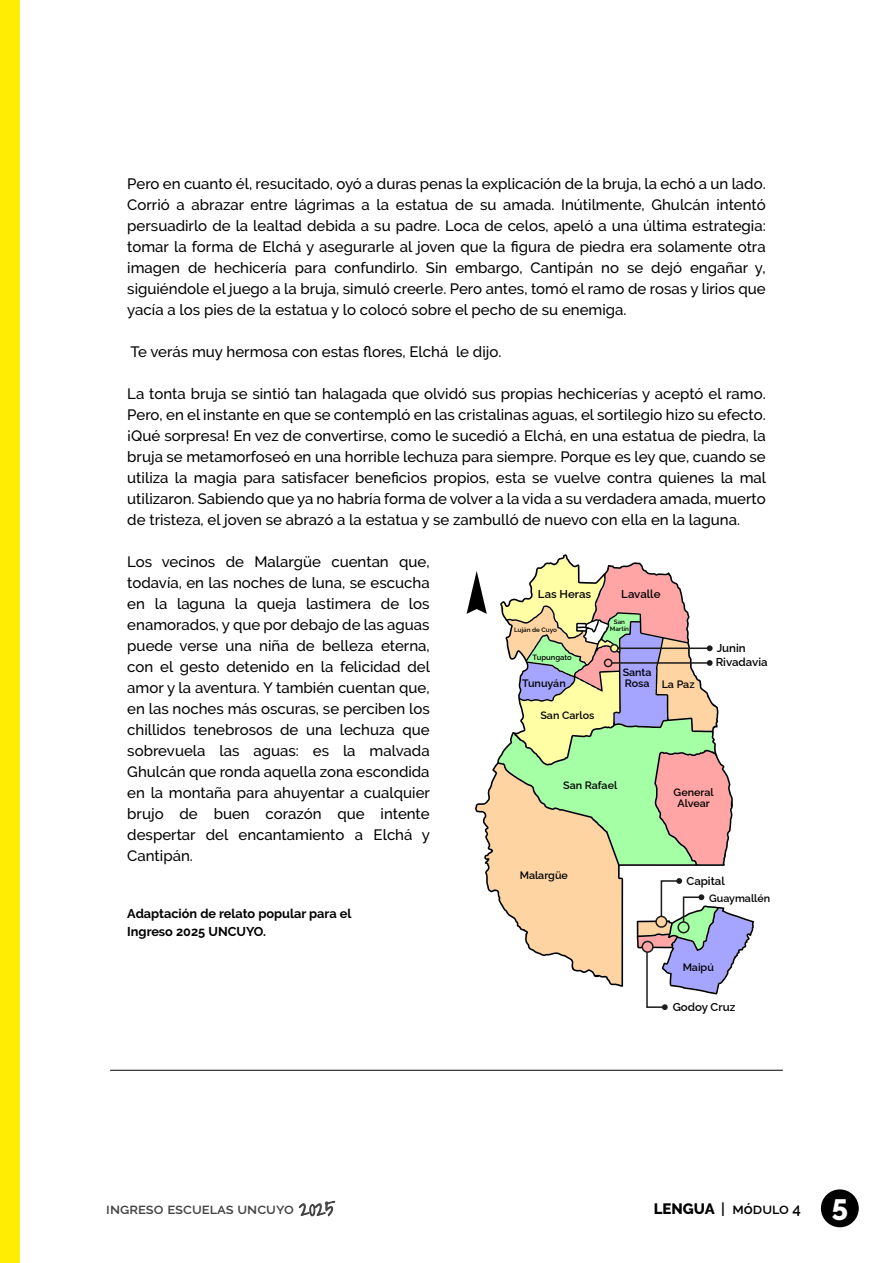
<style>
.page{position:relative;width:893px;height:1263px;background:#fff}
.page>*{position:absolute;margin:0;border:0;box-sizing:border-box;transform-origin:0 0}
.t1{font:800 29.25px "Raleway";color:#fff}
.t2{font:500 15px/21px "Raleway";color:#000;text-align:justify}
.t3{font:600 15px "Raleway";color:#444}
.t4{font:600 15px "Raleway";color:#000}
.t5{font:700 12.75px/18px "Raleway";color:#000}
.t6{font:600 11.4px/13.8px "Raleway";color:#000}
.t7{font:600 10.8px/11.2px "Raleway";color:#000;text-align:center}
.t8{font:600 7.65px "Raleway";color:#000}
.t9{font:600 6.3px/6.3px "Raleway";color:#000;text-align:center}
.s1{font-family:"Shadows Into";font-weight:300;font-size:21px}
.s2{font-weight:800}
</style>
<div class="page">
<svg style="left:299px;top:1201px;width:36px;height:15px"></svg>
<svg style="left:467px;top:556px;width:287px;height:454px"></svg>
<div style="left:678px;top:922px;width:11px;height:11px;background:#a5ffa5;border-radius:50%"></div>
<div style="left:677px;top:921px;width:13px;height:12px;border:2px solid #1d1d1b;border-radius:50%"></div>
<div style="left:0;top:0;width:20px;height:1263px;background:#ffed00"></div>
<div style="left:821px;top:1189px;width:38px;height:38px;background:#000;border-radius:50%"></div>
<hr style="left:110px;top:1070px;width:673px;height:1px;background:#000">
<p class="t2" style="left:127px;top:173px;width:640px">Pero en cuanto él, resucitado, oyó a duras penas la explicación de la bruja, la echó a un lado.<br>Corrió a abrazar entre lágrimas a la estatua de su amada. Inútilmente, Ghulcán intentó persuadirlo de la lealtad debida a su padre. Loca de celos, apeló a una última estrategia: tomar la forma de Elchá y asegurarle al joven que la figura de piedra era solamente otra imagen de hechicería para confundirlo. Sin embargo, Cantipán no se dejó engañar y, siguiéndole el juego a la bruja, simuló creerle. Pero antes, tomó el ramo de rosas y lirios que yacía a los pies de la estatua y lo colocó sobre el pecho de su enemiga.</p>
<p class="t2" style="left:131px;top:341px;width:372px">Te verás muy hermosa con estas flores, Elchá le dijo.</p>
<p class="t2" style="left:127px;top:383px;width:640px">La tonta bruja se sintió tan halagada que olvidó sus propias hechicerías y aceptó el ramo.<br>Pero, en el instante en que se contempló en las cristalinas aguas, el sortilegio hizo su efecto. ¡Qué sorpresa! En vez de convertirse, como le sucedió a Elchá, en una estatua de piedra, la bruja se metamorfoseó en una horrible lechuza para siempre. Porque es ley que, cuando se utiliza la magia para satisfacer beneficios propios, esta se vuelve contra quienes la mal utilizaron. Sabiendo que ya no habría forma de volver a la vida a su verdadera amada, muerto de tristeza, el joven se abrazó a la estatua y se zambulló de nuevo con ella en la laguna.</p>
<p class="t2" style="left:127px;top:551px;width:304px">Los vecinos de Malargüe cuentan que, todavía, en las noches de luna, se escucha en la laguna la queja lastimera de los enamorados, y que por debajo de las aguas puede verse una niña de belleza eterna, con el gesto detenido en la felicidad del amor y la aventura. Y también cuentan que, en las noches más oscuras, se perciben los chillidos tenebrosos de una lechuza que sobrevuela las aguas: es la malvada Ghulcán que ronda aquella zona escondida en la montaña para ahuyentar a cualquier brujo de buen corazón que intente despertar del encantamiento a Elchá y Cantipán.</p>
<p class="t6" style="left:538px;top:586px;width:55px">Las Heras</p>
<p class="t6" style="left:621px;top:586px;width:41px">Lavalle</p>
<p class="t9" style="left:514px;top:626px;width:44px">Luján de Cuyo</p>
<p class="t9" style="left:610px;top:618px;width:21px">San<br>Martín</p>
<p class="t6" style="left:716px;top:640px;width:53px">Junin<br>Rivadavia</p>
<p class="t8" style="left:532px;top:652px;width:41px">Tupungato</p>
<p class="t7" style="left:623px;top:665px;width:30px;text-align:left">Santa<br>Rosa</p>
<p class="t7" style="left:522px;top:676px;width:45px">Tunuyán</p>
<p class="t7" style="left:662px;top:678px;width:34px">La Paz</p>
<p class="t7" style="left:540px;top:709px;width:55px">San Carlos</p>
<p class="t7" style="left:563px;top:779px;width:56px">San Rafael</p>
<p class="t7" style="left:674px;top:785px;width:42px">General<br>Alvear</p>
<p class="t5" style="left:127px;top:904px;width:226px">Adaptación de relato popular para el<br>Ingreso 2025 UNCUYO.</p>
<p class="t7" style="left:520px;top:868px;width:50px">Malargüe</p>
<p class="t6" style="left:686px;top:873px;width:40px">Capital</p>
<p class="t7" style="left:709px;top:891px;width:63px">Guaymallén</p>
<p class="t7" style="left:683px;top:960px;width:33px">Maipú</p>
<p class="t6" style="left:673px;top:998px;width:64px">Godoy Cruz</p>
<p class="t3" style="left:106px;top:1200px;width:230px">ingreso escuelas uncuyo <span class="s1">2025</span></p>
<p class="t4" style="left:654px;top:1200px;width:149px"><span class="s2">LENGUA</span> | módulo 4</p>
<h1 class="t1" style="left:831px;top:1193px;width:18px">5</h1>
</div>
